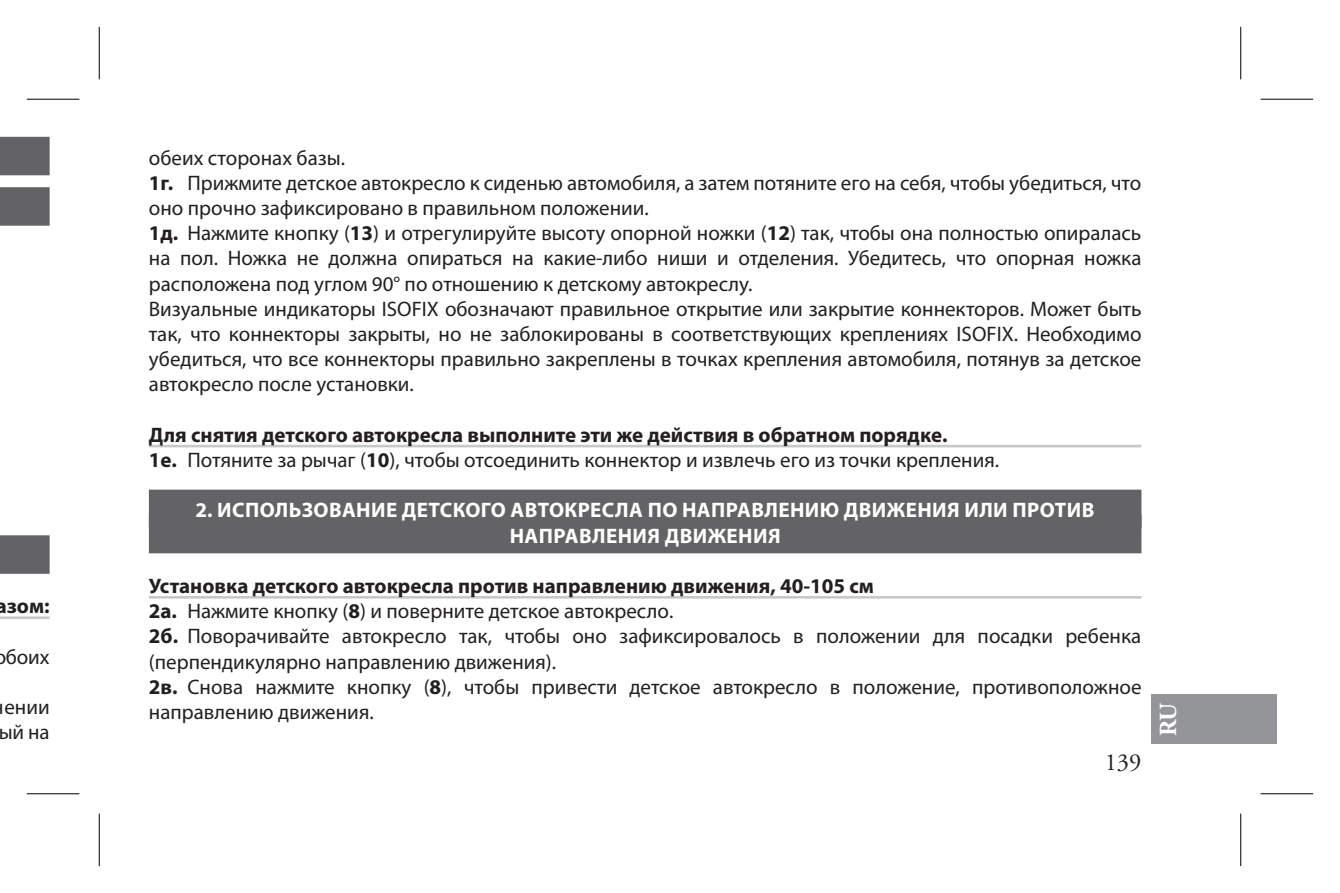
<style>
.page{position:relative;width:1340px;height:893px;background:#fff}
.page>*{position:absolute;margin:0;border:0;box-sizing:border-box;transform-origin:0 0}
.t1{font:24.5px "Adobe Garamond Pro";color:#231f20}
.t2{font:700 24.5px "Adobe Garamond Pro";color:#fff}
.t3{font:21px/25.2px "Myriad Pro";color:#231f20}
.t4{font:700 21px/25.2px "Myriad Pro";color:#231f20}
.t5{font:700 21px/25.2px "Myriad Pro";letter-spacing:.02em;color:#fff;text-align:center}
.s1{font-weight:700}
.s2{font-weight:400}
</style>
<div class="page">
<div style="left:1151px;top:694px;width:125px;height:50px;background:#939598"></div>
<div style="left:0;top:137px;width:50px;height:38px;background:#636366"></div>
<div style="left:0;top:187px;width:50px;height:39px;background:#636366"></div>
<div style="left:0;top:535px;width:50px;height:39px;background:#636366"></div>
<hr style="left:0;top:616px;width:50px;height:3px;background:#c7c8ca">
<hr style="left:149px;top:445px;width:992px;height:2px;background:#c7c8ca">
<div style="left:149px;top:490px;width:992px;height:38px;background:#636366"></div>
<div style="left:149px;top:515px;width:992px;height:38px;background:#636366"></div>
<hr style="left:149px;top:596px;width:992px;height:3px;background:#c7c8ca">
<svg style="left:27px;top:98px;width:52px;height:1px"></svg>
<svg style="left:1260px;top:98px;width:53px;height:1px"></svg>
<svg style="left:27px;top:794px;width:52px;height:1px"></svg>
<svg style="left:1260px;top:794px;width:53px;height:1px"></svg>
<svg style="left:98px;top:27px;width:1px;height:52px"></svg>
<svg style="left:98px;top:814px;width:1px;height:52px"></svg>
<svg style="left:1241px;top:27px;width:1px;height:52px"></svg>
<svg style="left:1241px;top:814px;width:1px;height:52px"></svg>
<hr style="left:27px;top:99px;width:52px;height:1px;background:#000">
<hr style="left:1260px;top:99px;width:53px;height:1px;background:#000">
<hr style="left:27px;top:793px;width:52px;height:1px;background:#000">
<hr style="left:1260px;top:793px;width:53px;height:1px;background:#000">
<hr style="left:99px;top:27px;width:1px;height:52px;background:#000">
<hr style="left:99px;top:814px;width:1px;height:52px;background:#000">
<hr style="left:1240px;top:27px;width:1px;height:52px;background:#000">
<hr style="left:1240px;top:814px;width:1px;height:52px;background:#000">
<p class="t4" style="left:-4px;top:593px;width:55px">азом:</p>
<p class="t3" style="left:6px;top:644px;width:45px">боих</p>
<p class="t3" style="left:-2px;top:694px;width:53px">ении ый на</p>
<p class="t3" style="left:149px;top:145px;width:994px">обеих сторонах базы.<br><span class="s1">1г.</span> Прижмите детское автокресло к сиденью автомобиля, а затем потяните его на себя, чтобы убедиться, что оно прочно зафиксировано в правильном положении.<br><span class="s1">1д.</span> Нажмите кнопку (<span class="s1">13</span>) и отрегулируйте высоту опорной ножки (<span class="s1">12</span>) так, чтобы она полностью опиралась на пол. Ножка не должна опираться на какие-либо ниши и отделения. Убедитесь, что опорная ножка расположена под углом 90° по отношению к детскому автокреслу.<br>Визуальные индикаторы ISOFIX обозначают правильное открытие или закрытие коннекторов. Может быть так, что коннекторы закрыты, но не заблокированы в соответствующих креплениях ISOFIX. Необходимо убедиться, что все коннекторы правильно закреплены в точках крепления автомобиля, потянув за детское автокресло после установки.</p>
<p class="t4" style="left:149px;top:421px;width:851px">Для снятия детского автокресла выполните эти же действия в обратном порядке.<br>1е. <span class="s2">Потяните за рычаг (</span>10<span class="s2">), чтобы отсоединить коннектор и извлечь его из точки крепления.</span></p>
<p class="t5" style="left:196px;top:497px;width:900px">2. ИСПОЛЬЗОВАНИЕ ДЕТСКОГО АВТОКРЕСЛА ПО НАПРАВЛЕНИЮ ДВИЖЕНИЯ ИЛИ ПРОТИВ<br>НАПРАВЛЕНИЯ ДВИЖЕНИЯ</p>
<p class="t3" style="left:149px;top:573px;width:994px"><span class="s1">Установка детского автокресла против направлению движения, 40-105 см<br>2а.</span> Нажмите кнопку (<span class="s1">8</span>) и поверните детское автокресло.<br><span class="s1">2б.</span> Поворачивайте автокресло так, чтобы оно зафиксировалось в положении для посадки ребенка (перпендикулярно направлению движения).<br><span class="s1">2в.</span> Снова нажмите кнопку (<span class="s1">8</span>), чтобы привести детское автокресло в положение, противоположное направлению движения.</p>
<p class="t1" style="left:1104px;top:748px;width:38px">139</p>
<p class="t2" style="left:1154px;top:736px;width:35px;rotate:-90deg">RU</p>
</div>
